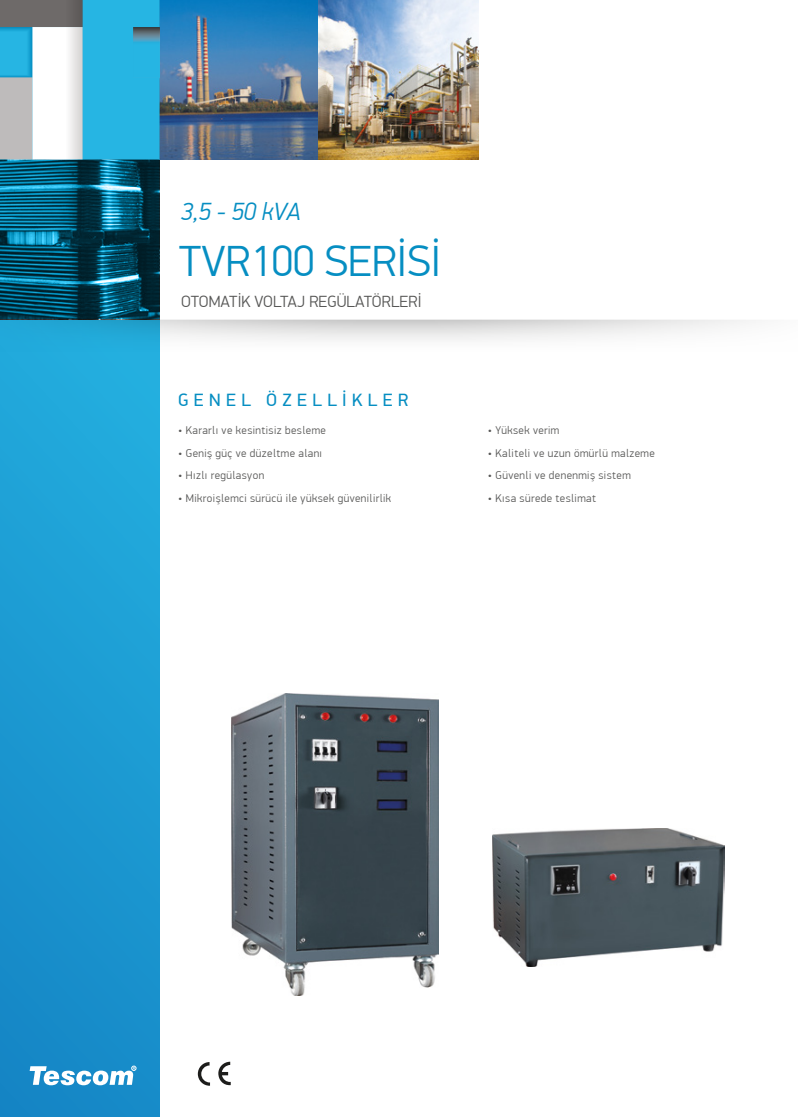
<style>
.page{position:relative;width:798px;height:1117px;background:#fff}
.page>*{position:absolute;margin:0;border:0;box-sizing:border-box;transform-origin:0 0}
.t1{font:300 43.75px "PF Din Display Pro";color:#068ec2}
.t2{font:italic 300 25px "PF Din Display Pro";color:#068ec2}
.t3{font:17.88px "PF Din Display Pro";letter-spacing:.3em;color:#068ec2}
.t4{font:300 16.25px "PF Din Display Pro";letter-spacing:.005em;color:#575756}
.t5{font:300 11.25px "PF Din Display Pro";letter-spacing:.04em;color:#575756}
</style>
<div class="page">
<svg style="left:0;top:159px;width:160px;height:957px;fill:#1c9ad2"></svg>
<img style="left:159px;top:0;width:319px;height:159px">
<svg style="left:30px;top:1065px;width:106px;height:19px"></svg>
<svg style="left:0;top:319px;width:756px;height:36px"></svg>
<svg style="left:198px;top:1062px;width:12px;height:23px"></svg>
<svg style="left:218px;top:1061px;width:13px;height:24px"></svg>
<svg style="left:0;top:0;width:159px;height:159px"></svg>
<svg style="left:0;top:159px;width:159px;height:160px"></svg>
<img style="left:232px;top:693px;width:206px;height:302px">
<img style="left:492px;top:828px;width:231px;height:138px">
<h2 class="t2" style="left:181px;top:197px;width:121px">3,5 - 50 kVA</h2>
<h1 class="t1" style="left:179px;top:236px;width:264px">TVR100 SERİSİ</h1>
<h3 class="t4" style="left:181px;top:291px;width:242px">OTOMATİK VOLTAJ REGÜLATÖRLERİ</h3>
<h3 class="t3" style="left:178px;top:389px;width:231px">GENEL ÖZELLİKLER</h3>
<p class="t5" style="left:178px;top:424px;width:149px">• Kararlı ve kesintisiz besleme</p>
<p class="t5" style="left:178px;top:446px;width:145px">• Geniş güç ve düzeltme alanı</p>
<p class="t5" style="left:178px;top:469px;width:88px">• Hızlı regülasyon</p>
<p class="t5" style="left:178px;top:491px;width:214px">• Mikroişlemci sürücü ile yüksek güvenilirlik</p>
<p class="t5" style="left:487px;top:424px;width:73px">• Yüksek verim</p>
<p class="t5" style="left:487px;top:446px;width:168px">• Kaliteli ve uzun ömürlü malzeme</p>
<p class="t5" style="left:487px;top:469px;width:144px">• Güvenli ve denenmiş sistem</p>
<p class="t5" style="left:487px;top:491px;width:110px">• Kısa sürede teslimat</p>
</div>
